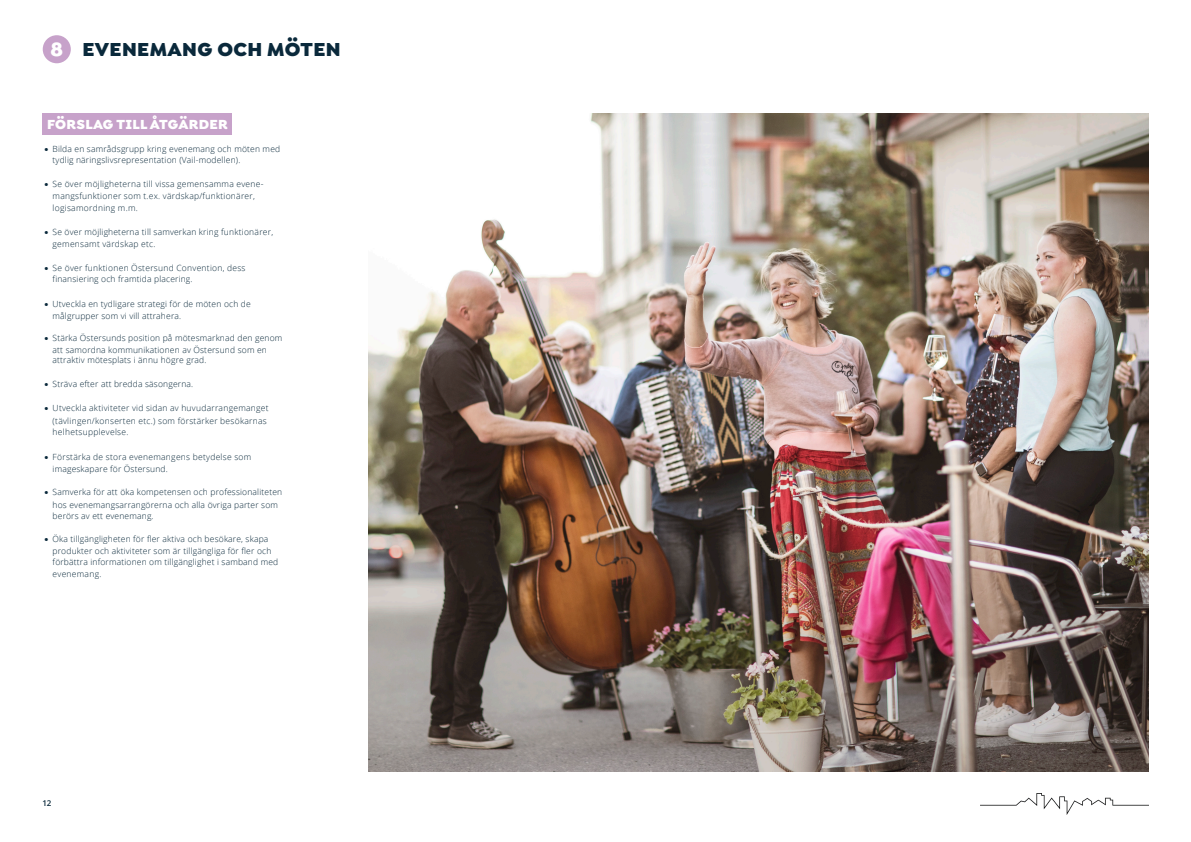
<style>
.page{position:relative;width:1191px;height:842px;background:#fff}
.page>*{position:absolute;margin:0;border:0;box-sizing:border-box;transform-origin:0 0}
.t1{font:900 20px "Isidora Sans Alt";letter-spacing:.02em;color:#0a293b}
.t2{font:900 20px "Isidora Sans Alt";color:#fff}
.t3{font:900 14px "Isidora Sans Alt";letter-spacing:.02em;color:#fff}
.t4{font:300 8.5px/12px "Open Sans";letter-spacing:.02em;color:#0a293b}
.t5{font:600 8px "Open Sans";color:#0a293b}
</style>
<div class="page">
<img style="left:980px;top:793px;width:168px;height:22px">
<img style="left:369px;top:113px;width:779px;height:658px">
<div style="left:43px;top:113px;width:189px;height:22px;background:#c7a2ca"></div>
<div style="left:43px;top:35px;width:28px;height:28px;background:#c7a2ca;border-radius:50%"></div>
<p class="t2" style="left:50px;top:37px;width:14px">8</p>
<p class="t1" style="left:82px;top:37px;width:260px">EVENEMANG OCH MÖTEN</p>
<p class="t3" style="left:47px;top:116px;width:182px">FÖRSLAG TILL ÅTGÄRDER</p>
<p class="t4" style="left:53px;top:143px;width:229px;line-height:11.6px;text-indent:-8px">• Bilda en samrådsgrupp kring evenemang och möten med tydlig näringslivsrepresentation (Vail-modellen).</p>
<p class="t4" style="left:53px;top:178px;width:212px;text-indent:-8px">• Se över möjligheterna till vissa gemensamma evene&shy;mangsfunktioner som t.ex. värdskap/funktionärer, logisamordning m.m.</p>
<p class="t4" style="left:53px;top:226px;width:222px;text-indent:-8px">• Se över möjligheterna till samverkan kring funktionärer, gemensamt värdskap etc.</p>
<p class="t4" style="left:53px;top:262px;width:194px;line-height:11.2px;text-indent:-8px">• Se över funktionen Östersund Convention, dess finansiering och framtida placering.</p>
<p class="t4" style="left:53px;top:298px;width:200px;text-indent:-8px">• Utveckla en tydligare strategi för de möten och de målgrupper som vi vill attrahera.</p>
<p class="t4" style="left:53px;top:331px;width:231px;text-indent:-8px">• Stärka Östersunds position på mötesmarknad den genom att samordna kommunikationen av Östersund som en</p>
<p class="t4" style="left:53px;top:354px;width:155px">attraktiv mötesplats i ännu högre grad.</p>
<p class="t4" style="left:44px;top:378px;width:150px">• Sträva efter att bredda säsongerna.</p>
<p class="t4" style="left:44px;top:402px;width:226px;line-height:12.8px;text-align:right">• Utveckla aktiviteter vid sidan av huvudarrangemanget (tävlingen/konserten etc.) som förstärker besökarnas</p>
<p class="t4" style="left:53px;top:426px;width:77px">helhetsupplevelse.</p>
<p class="t4" style="left:53px;top:451px;width:200px;text-indent:-8px">• Förstärka de stora evenemangens betydelse som imageskapare för Östersund.</p>
<p class="t4" style="left:44px;top:486px;width:239px;line-height:12.8px;text-align:center">• Samverka för att öka kompetensen och professionaliteten hos evenemangsarrangörerna och alla övriga parter som</p>
<p class="t4" style="left:53px;top:510px;width:102px">berörs av ett evenemang.</p>
<p class="t4" style="left:53px;top:532px;width:227px;text-indent:-8px">• Öka tillgängligheten för fler aktiva och besökare, skapa produkter och aktiviteter som är tillgängliga för fler och förbättra informationen om tillgänglighet i samband med evenemang.</p>
<p class="t5" style="left:43px;top:797px;width:11px">12</p>
</div>
